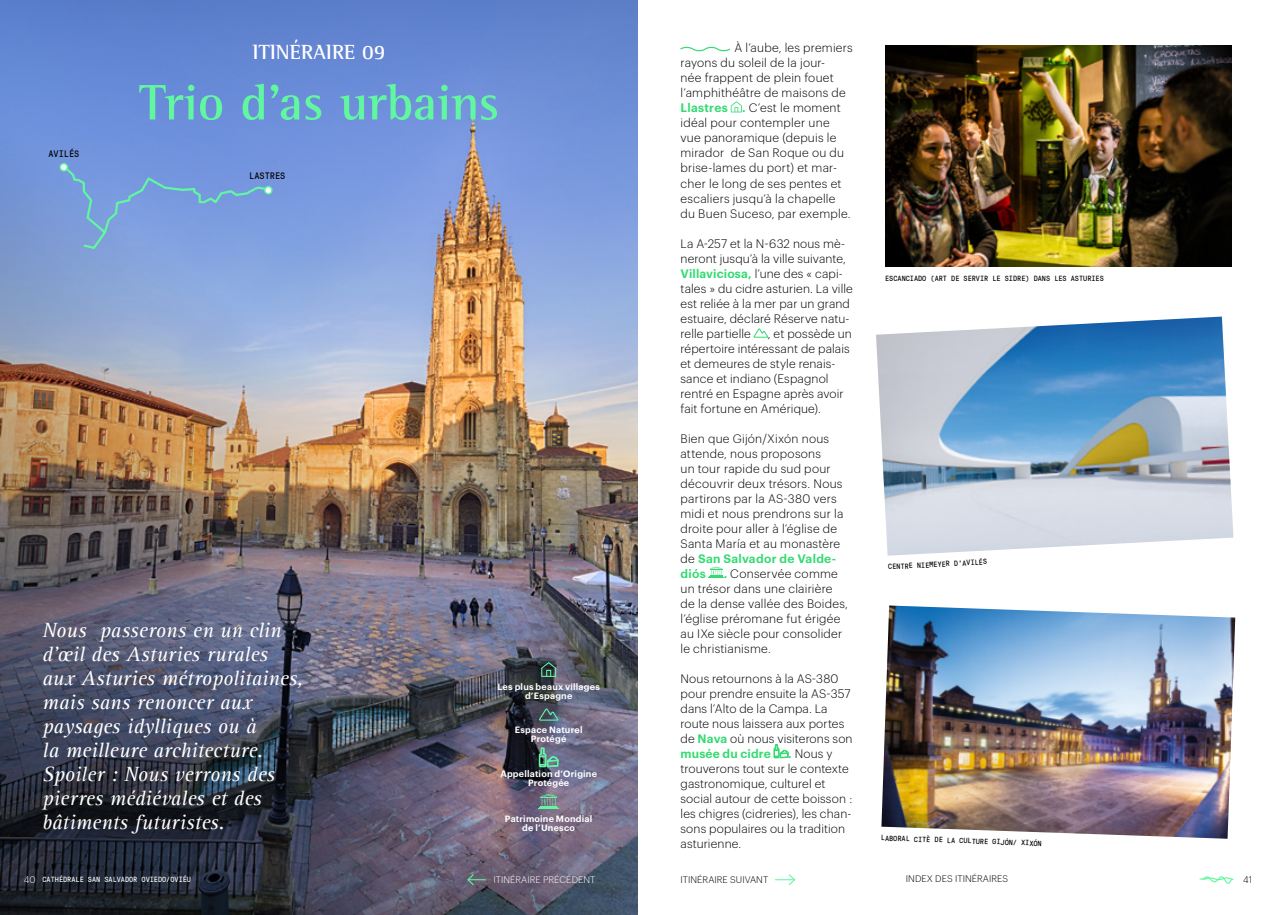
<style>
.page{position:relative;width:1276px;height:915px;background:#fff}
.page>*{position:absolute;margin:0;border:0;box-sizing:border-box;transform-origin:0 0}
.t1{font:700 51px "Rotis Semi Serif Std";color:#61f7a0}
.t2{font:italic 21px/24px "Rotis Serif";color:#fff}
.t3{font:700 21px "Rotis Semi Serif Std";color:#fff}
.t4{font:300 12px/15px "Graphik";letter-spacing:.015em;color:#000}
.t5{font:300 9.3px "Graphik";letter-spacing:.005em;color:#000}
.t6{font:300 9.3px "Graphik";letter-spacing:.005em;color:#fff}
.t7{font:9.3px "GT Pressura Mono";color:#000}
.t8{font:600 9px/9px "Graphik";letter-spacing:.025em;color:#fff;text-align:center}
.t9{font:7.5px "GT Pressura Mono";color:#000}
.t10{font:7.5px "GT Pressura Mono";color:#fff}
.s1{font-weight:600;color:#33db72}
</style>
<div class="page">
<img style="left:0;top:0;width:638px;height:914px">
<svg style="left:731px;top:101px;width:11px;height:11px"></svg>
<svg style="left:753px;top:328px;width:16px;height:10px"></svg>
<svg style="left:709px;top:566px;width:15px;height:12px"></svg>
<svg style="left:773px;top:744px;width:15px;height:13px"></svg>
<svg style="left:680px;top:46px;width:50px;height:6px"></svg>
<img style="left:885px;top:45px;width:346px;height:222px">
<img style="left:876px;top:316px;width:357px;height:239px">
<svg style="left:64px;top:166px;width:205px;height:84px;background:#799fdb"></svg>
<svg style="left:60px;top:163px;width:8px;height:8px"></svg>
<svg style="left:264px;top:186px;width:9px;height:8px"></svg>
<img style="left:881px;top:605px;width:354px;height:233px">
<svg style="left:538px;top:707px;width:21px;height:14px"></svg>
<svg style="left:541px;top:662px;width:15px;height:14px"></svg>
<svg style="left:539px;top:793px;width:20px;height:16px"></svg>
<svg style="left:539px;top:747px;width:19px;height:20px"></svg>
<svg style="left:775px;top:874px;width:21px;height:12px"></svg>
<svg style="left:1199px;top:876px;width:34px;height:7px"></svg>
<svg style="left:466px;top:872px;width:20px;height:14px"></svg>
<h2 class="t3" style="left:253px;top:39px;width:134px">ITINÉRAIRE 09</h2>
<p class="t7" style="left:48px;top:147px;width:32px">AVILÉS</p>
<h1 class="t1" style="left:139px;top:72px;width:361px">Trio d’as urbains</h1>
<p class="t7" style="left:249px;top:169px;width:38px">LASTRES</p>
<h2 class="t2" style="left:43px;top:618px;width:262px">Nous passerons en un clin d’œil des Asturies rurales aux Asturies métropolitaines, mais sans renoncer aux paysages idylliques ou à<br>la meilleure architecture.<br>Spoiler : Nous verrons des pierres médiévales et des bâtiments futuristes.</h2>
<p class="t8" style="left:497px;top:680px;width:104px">Les plus beaux villages d’Espagne</p>
<p class="t8" style="left:515px;top:724px;width:69px">Espace Naturel<br>Protégé</p>
<p class="t8" style="left:500px;top:768px;width:98px">Appellation d’Origine<br>Protégée</p>
<p class="t8" style="left:505px;top:812px;width:89px">Patrimoine Mondial de l’Unesco</p>
<p class="t4" style="left:680px;top:40px;width:174px;text-indent:54px">À l’aube, les premiers rayons du soleil de la jour-<br>née frappent de plein fouet l’amphithéâtre de maisons de<br><span class="s1">Llastres .</span> C’est le moment idéal pour contempler une vue panoramique (depuis le mirador de San Roque ou du brise-lames du port) et mar&shy;cher le long de ses pentes et escaliers jusqu’à la chapelle du Buen Suceso, par exemple.</p>
<p class="t4" style="left:680px;top:235px;width:174px">La A-257 et la N-632 nous mè&shy;neront jusqu’à la ville suivante,<br><span class="s1">Villaviciosa,</span> l’une des « capi&shy;tales » du cidre asturien. La ville est reliée à la mer par un grand estuaire, déclaré Réserve natu&shy;relle partielle</p>
<p class="t4" style="left:680px;top:325px;width:173px;text-indent:87px">, et possède un répertoire intéressant de palais et demeures de style renais&shy;sance et indiano (Espagnol rentré en Espagne après avoir fait fortune en Amérique).</p>
<p class="t4" style="left:680px;top:430px;width:164px">Bien que Gijón/Xixón nous attende, nous proposons<br>un tour rapide du sud pour découvrir deux trésors. Nous partirons par la AS-380 vers midi et nous prendrons sur la droite pour aller à l’église de<br>Santa María et au monastère de <span class="s1">San Salvador de Valde&shy;diós</span></p>
<p class="t4" style="left:680px;top:565px;width:169px;text-indent:43px"><span class="s1">.</span> Conservée comme un trésor dans une clairière de la dense vallée des Boides, l’église préromane fut érigée au IXe siècle pour consolider le christianisme.</p>
<p class="t4" style="left:680px;top:670px;width:174px">Nous retournons à la AS-380 pour prendre ensuite la AS-357 dans l’Alto de la Campa. La route nous laissera aux portes de <span class="s1">Nava</span> où nous visiterons son <span class="s1">musée du cidre</span></p>
<p class="t4" style="left:680px;top:745px;width:173px;text-indent:108px"><span class="s1">.</span> Nous y trouverons tout sur le contexte gastronomique, culturel et social autour de cette boisson : les chigres (cidreries), les chan&shy;sons populaires ou la tradition asturienne.</p>
<p class="t9" style="left:885px;top:272px;width:220px">ESCANCIADO (ART DE SERVIR LE SIDRE) DANS LES ASTURIES</p>
<p class="t9" style="left:888px;top:561px;width:100px;rotate:-3deg">CENTRE NIEMEYER D’AVILÉS</p>
<p class="t9" style="left:881px;top:832px;width:162px;rotate:2deg">LABORAL CITÈ DE LA CULTURE GIJÓN/ XIXÓN</p>
<p class="t6" style="left:24px;top:872px;width:13px">40</p>
<p class="t6" style="left:493px;top:872px;width:103px">ITINÉRAIRE PRÉCÉDENT</p>
<p class="t5" style="left:680px;top:872px;width:89px">ITINÉRAIRE SUIVANT</p>
<p class="t5" style="left:906px;top:871px;width:104px">INDEX DES ITINÉRAIRES</p>
<p class="t5" style="left:1243px;top:872px;width:11px">41</p>
<p class="t10" style="left:43px;top:874px;width:150px">CATHÉDRALE SAN SALVADOR OVIEDO/OVIÉU</p>
</div>
